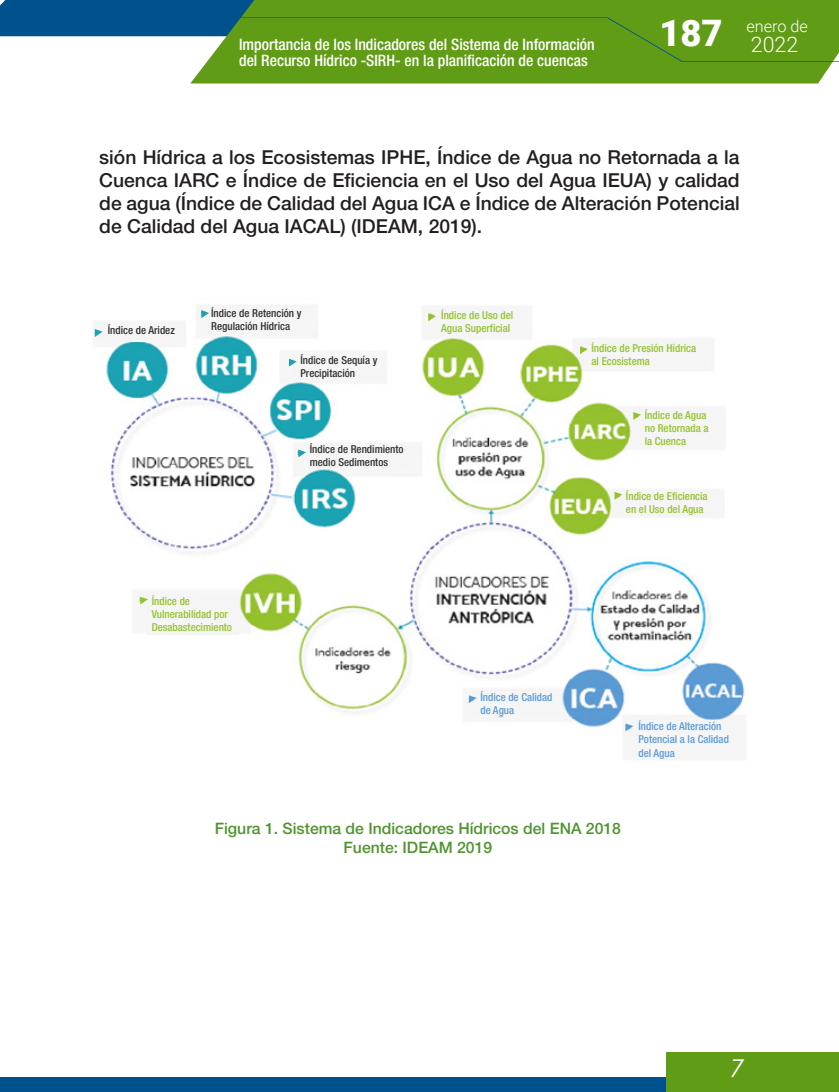
<style>
.page{position:relative;width:839px;height:1092px;background:#fff}
.page>*{position:absolute;margin:0;border:0;box-sizing:border-box;transform-origin:0 0}
.t1{font:900 36.4px "Roboto";color:#fff}
.t2{font:italic 24.5px "Century Gothic";color:#fff}
.t3{font:300 21.35px "Roboto";color:#fff}
.contenidos{font:500 19.25px/23.1px "Helvetica Neue";color:#231f20;text-align:justify}
.t4{font:300 16.28px "Roboto";color:#fff}
.t5{font:500 condensed 15.75px "Helvetica Neue";color:#fff}
.figura{font:500 15.75px "Helvetica Neue";color:#4f942e}
.t6{font:500 condensed 11.03px/13.1px "Helvetica Neue";color:#94c22e}
.t7{font:500 condensed 11.03px/13.1px "Helvetica Neue";color:#303030}
.t8{font:500 condensed 11.03px/13.1px "Helvetica Neue";color:#5c9cd4}
</style>
<div class="page">
<div style="left:0;top:1077px;width:822px;height:14px;background:#00528f"></div>
<div style="left:190px;top:0;width:648px;height:83px;background:#619c17"></div>
<div style="left:190px;top:17px;width:648px;height:45px;background:#619c17"></div>
<svg style="left:0;top:0;width:350px;height:53px"></svg>
<div style="left:665px;top:1051px;width:173px;height:40px;background:#619c17"></div>
<img style="left:94px;top:305px;width:651px;height:455px">
<div style="left:103px;top:323px;width:82px;height:18px;background:#f5f5f5"></div>
<div style="left:207px;top:307px;width:104px;height:25px;background:#f5f5f5"></div>
<div style="left:297px;top:354px;width:89px;height:25px;background:#f5f5f5"></div>
<div style="left:304px;top:443px;width:108px;height:25px;background:#f5f5f5"></div>
<div style="left:436px;top:309px;width:86px;height:25px;background:#f5f5f5"></div>
<div style="left:586px;top:341px;width:119px;height:25px;background:#f5f5f5"></div>
<div style="left:639px;top:409px;width:86px;height:37px;background:#f5f5f5"></div>
<div style="left:620px;top:490px;width:94px;height:25px;background:#f5f5f5"></div>
<div style="left:146px;top:595px;width:93px;height:39px;background:#f5f5f5"></div>
<div style="left:475px;top:690px;width:86px;height:25px;background:#f5f5f5"></div>
<div style="left:633px;top:720px;width:101px;height:37px;background:#f5f5f5"></div>
<svg style="left:625px;top:723px;width:8px;height:8px"></svg>
<svg style="left:469px;top:695px;width:7px;height:8px"></svg>
<svg style="left:614px;top:492px;width:8px;height:7px"></svg>
<svg style="left:633px;top:412px;width:8px;height:8px"></svg>
<svg style="left:580px;top:346px;width:7px;height:8px"></svg>
<svg style="left:428px;top:313px;width:8px;height:8px"></svg>
<svg style="left:95px;top:329px;width:8px;height:8px"></svg>
<svg style="left:201px;top:310px;width:8px;height:8px"></svg>
<svg style="left:289px;top:359px;width:8px;height:7px"></svg>
<svg style="left:298px;top:449px;width:8px;height:8px"></svg>
<svg style="left:140px;top:596px;width:8px;height:8px"></svg>
<p class="t5" style="left:239px;top:35px;width:357px">Importancia de los Indicadores del Sistema de Información</p>
<p class="t5" style="left:239px;top:51px;width:350px">del Recurso Hídrico -SIRH- en la planificación de cuencas</p>
<h1 class="t1" style="left:659px;top:8px;width:65px">187</h1>
<p class="t4" style="left:746px;top:14px;width:63px">enero de</p>
<p class="t3" style="left:750px;top:29px;width:49px">2022</p>
<p class="contenidos" style="left:99px;top:145px;width:642px">sión Hídrica a los Ecosistemas IPHE, Índice de Agua no Retornada a la Cuenca IARC e Índice de Eficiencia en el Uso del Agua IEUA) y calidad de agua (Índice de Calidad del Agua ICA e Índice de Alteración Potencial de Calidad del Agua IACAL) (IDEAM, 2019).</p>
<p class="t7" style="left:108px;top:324px;width:68px">Índice de Aridez</p>
<p class="t7" style="left:211px;top:306px;width:92px">Índice de Retención y<br>Regulación Hídrica</p>
<p class="t7" style="left:300px;top:353px;width:78px">Índice de Sequía y<br>Precipitación</p>
<p class="t7" style="left:310px;top:442px;width:95px">Índice de Rendimiento medio Sedimentos</p>
<p class="t6" style="left:441px;top:308px;width:73px">Índice de Uso del<br>Agua Superficial</p>
<p class="t6" style="left:152px;top:594px;width:82px">Índice de<br>Vulnerabilidad por<br>Desabastecimiento</p>
<p class="t8" style="left:480px;top:689px;width:74px">Índice de Calidad de Agua</p>
<p class="t6" style="left:591px;top:341px;width:106px">Índice de Presión Hídrica al Ecosistema</p>
<p class="t6" style="left:644px;top:408px;width:65px">Índice de Agua no Retornada a la Cuenca</p>
<p class="t6" style="left:625px;top:489px;width:83px">Índice de Eficiencia en el Uso del Agua</p>
<p class="t8" style="left:638px;top:719px;width:92px">Índice de Alteración<br>Potencial a la Calidad del Agua</p>
<p class="figura" style="left:215px;top:818px;width:407px">Figura 1. Sistema de Indicadores Hídricos del ENA 2018</p>
<p class="figura" style="left:343px;top:837px;width:150px">Fuente: IDEAM 2019</p>
<p class="t2" style="left:730px;top:1050px;width:15px">7</p>
</div>
